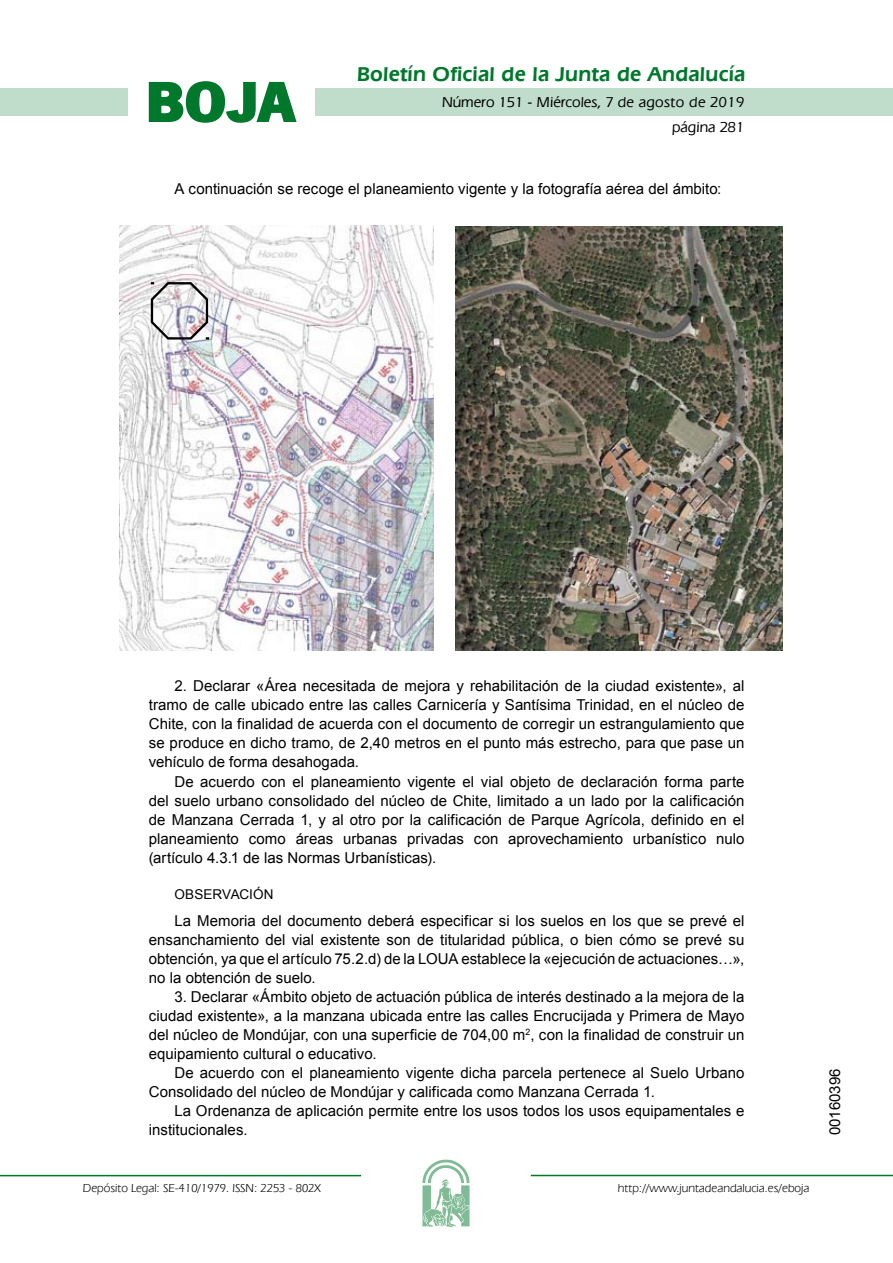
<style>
.page{position:relative;width:893px;height:1263px;background:#fff}
.page>*{position:absolute;margin:0;border:0;box-sizing:border-box;transform-origin:0 0}
.t1{font:700 57.75px "News Got T";color:#00782c;scale:1.14 1}
.t2{font:600 21px "Eras IT Cby BT";letter-spacing:.01em;color:#00782c}
.t3{font:15px/19px "Arial";color:#000;text-align:justify}
.t4{font:500 15px/24.5px "Eras IT Cby BT";color:#000;text-align:right}
.t5{font:13.5px "Arial";letter-spacing:.005em;color:#000}
.t6{font:12px "Eras IT Cby BT";color:#000}
</style>
<div class="page">
<div style="left:315px;top:88px;width:577px;height:28px;background:#bfddca"></div>
<div style="left:0;top:88px;width:128px;height:28px;background:#bfddca"></div>
<hr style="left:0;top:1175px;width:361px;height:1px;background:#00782c">
<svg style="left:422px;top:1159px;width:47px;height:68px"></svg>
<hr style="left:531px;top:1175px;width:361px;height:1px;background:#00782c">
<svg style="left:148px;top:81px;width:149px;height:42px"></svg>
<img style="left:120px;top:226px;width:313px;height:424px">
<img style="left:455px;top:226px;width:327px;height:424px">
<svg style="left:150px;top:280px;width:59px;height:61px"></svg>
<h1 class="t1" style="left:145px;top:68px;width:133px">BOJA</h1>
<h2 class="t2" style="left:357px;top:62px;width:390px">Boletín Oficial de la Junta de Andalucía</h2>
<p class="t4" style="left:442px;top:90px;width:304px">Número 151 - Miércoles, 7 de agosto de 2019 página 281</p>
<p class="t3" style="left:174px;top:179px;width:548px">A continuación se recoge el planeamiento vigente y la fotografía aérea del ámbito:</p>
<p class="t3" style="left:149px;top:677px;width:597px;text-indent:26px">2. Declarar «Área necesitada de mejora y rehabilitación de la ciudad existente», al tramo de calle ubicado entre las calles Carnicería y Santísima Trinidad, en el núcleo de Chite, con la finalidad de acuerda con el documento de corregir un estrangulamiento que se produce en dicho tramo, de 2,40 metros en el punto más estrecho, para que pase un vehículo de forma desahogada.</p>
<p class="t3" style="left:149px;top:772px;width:597px;text-indent:26px">De acuerdo con el planeamiento vigente el vial objeto de declaración forma parte del suelo urbano consolidado del núcleo de Chite, limitado a un lado por la calificación de Manzana Cerrada 1, y al otro por la calificación de Parque Agrícola, definido en el planeamiento como áreas urbanas privadas con aprovechamiento urbanístico nulo (artículo 4.3.1 de las Normas Urbanísticas).</p>
<p class="t5" style="left:174px;top:885px;width:101px">OBSERVACIÓN</p>
<p class="t3" style="left:149px;top:912px;width:597px;text-indent:26px">La Memoria del documento deberá especificar si los suelos en los que se prevé el ensanchamiento del vial existente son de titularidad pública, o bien cómo se prevé su obtención, ya que el artículo 75.2.d) de la LOUA establece la «ejecución de actuaciones…», no la obtención de suelo.</p>
<p class="t3" style="left:149px;top:988px;width:597px;text-indent:26px">3. Declarar «Ámbito objeto de actuación pública de interés destinado a la mejora de la ciudad existente», a la manzana ubicada entre las calles Encrucijada y Primera de Mayo del núcleo de Mondújar, con una superficie de 704,00 m<sup>2</sup>, con la finalidad de construir un equipamiento cultural o educativo.</p>
<p class="t3" style="left:149px;top:1064px;width:597px;text-indent:26px">De acuerdo con el planeamiento vigente dicha parcela pertenece al Suelo Urbano<br>Consolidado del núcleo de Mondújar y calificada como Manzana Cerrada 1.</p>
<p class="t3" style="left:149px;top:1102px;width:597px;text-indent:26px">La Ordenanza de aplicación permite entre los usos todos los usos equipamentales e institucionales.</p>
<p class="t6" style="left:83px;top:1181px;width:239px">Depósito Legal: SE-410/1979. ISSN: 2253 - 802X</p>
<p class="t6" style="left:618px;top:1181px;width:193px">http://www.juntadeandalucia.es/eboja</p>
<p class="t3" style="left:825px;top:1135px;width:68px;rotate:-90deg">00160396</p>
</div>
